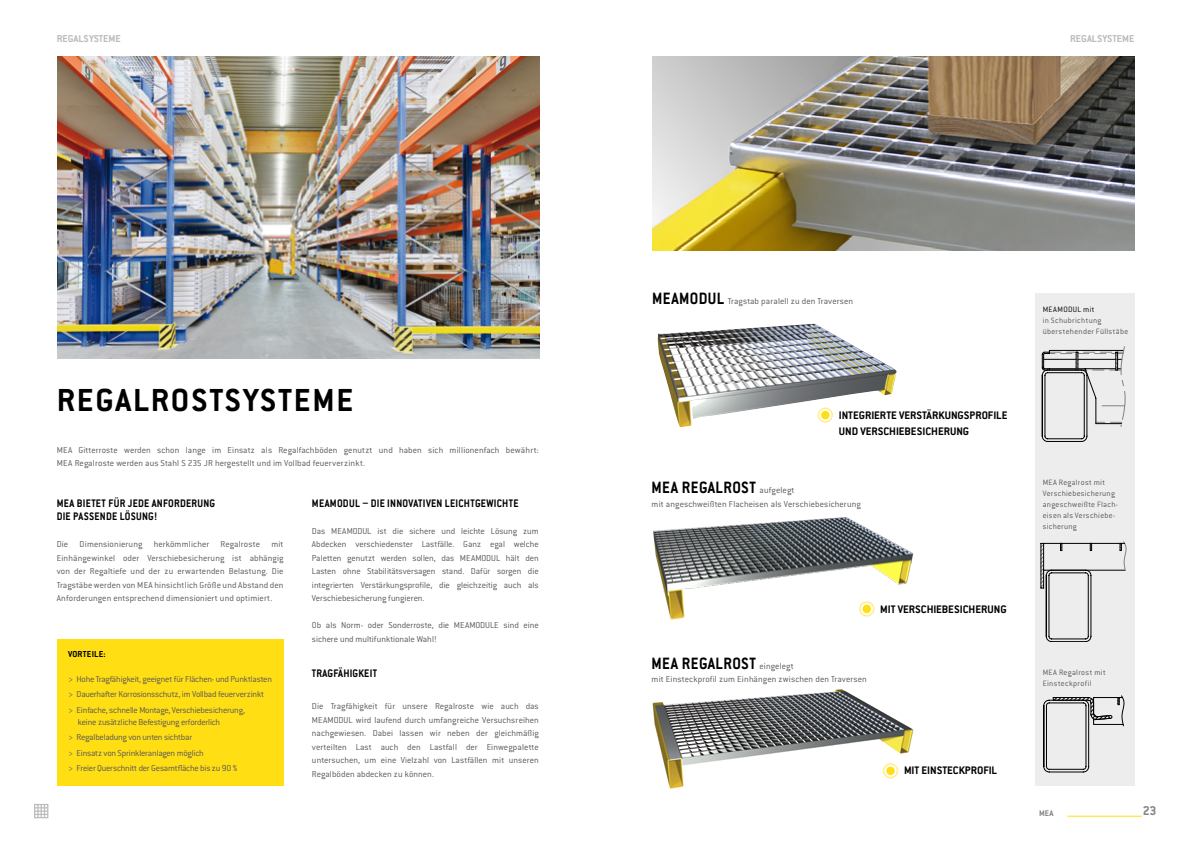
<style>
.page{position:relative;width:1191px;height:842px;background:#fff}
.page>*{position:absolute;margin:0;border:0;box-sizing:border-box;transform-origin:0 0}
.t1{font:700 35px "Conduit ITC Pro";letter-spacing:.05em;color:#000}
.t2{font:700 18px "Conduit ITC Pro";letter-spacing:.025em;color:#000;scale:.9 1}
.t3{font:700 14px "Conduit ITC Pro";color:#848687}
.t4{font:700 12px/13.5px "Conduit ITC Pro";letter-spacing:.01em;color:#000;scale:.9 1}
.t5{font:700 12px/16px "Conduit ITC Pro";letter-spacing:.01em;color:#000}
.t6{font:700 11px "Conduit ITC Pro";color:#bcbcbc}
.t7{font:300 9.5px/13.5px "Conduit ITC Pro";color:#575756;text-align:justify}
.t8{font:300 9.5px/15.3px "Conduit ITC Pro";letter-spacing:-.025em;color:#575756}
.t9{font:700 9.5px "Conduit ITC Pro";letter-spacing:.02em;color:#000}
.t10{font:700 9px "Conduit ITC Pro";color:#848687}
.t11{font:300 8.5px/11px "Conduit ITC Pro";letter-spacing:.035em;color:#575756}
.t12{font:300 8.5px "Conduit ITC Pro";letter-spacing:.04em;color:#000}
.s1{font-weight:700;font-size:18px;color:#000}
.s2{font-weight:300;font-size:9.5px;color:#575756}
</style>
<div class="page">
<hr style="left:1067px;top:816px;width:75px;height:1px;background:#ffde14">
<div style="left:1035px;top:293px;width:99px;height:492px;background:#ededed"></div>
<img style="left:657px;top:324px;width:240px;height:103px">
<img style="left:652px;top:689px;width:262px;height:100px">
<svg style="left:1042px;top:346px;width:84px;height:96px"></svg>
<svg style="left:1040px;top:541px;width:87px;height:101px"></svg>
<div style="left:57px;top:639px;width:226px;height:146px;background:#ffde14"></div>
<img style="left:57px;top:57px;width:482px;height:301px">
<div style="left:886px;top:767px;width:8px;height:8px;background:#ffde14;border-radius:50%"></div>
<div style="left:883px;top:763px;width:15px;height:15px;border:2px solid #ffde14;border-radius:50%"></div>
<div style="left:821px;top:411px;width:8px;height:8px;background:#ffde14;border-radius:50%"></div>
<div style="left:817px;top:407px;width:16px;height:16px;border:2px solid #ffde14;border-radius:50%"></div>
<img style="left:652px;top:57px;width:482px;height:193px">
<img style="left:653px;top:517px;width:261px;height:103px">
<svg style="left:1043px;top:695px;width:81px;height:77px"></svg>
<svg style="left:34px;top:804px;width:14px;height:14px"></svg>
<p class="t6" style="left:57px;top:32px;width:66px">REGALSYSTEME</p>
<p class="t6" style="left:1070px;top:32px;width:66px">REGALSYSTEME</p>
<h1 class="t1" style="left:57px;top:380px;width:298px">REGALROSTSYSTEME</h1>
<p class="t7" style="left:57px;top:443px;width:483px">MEA Gitterroste werden schon lange im Einsatz als Regalfachböden genutzt und haben sich millionenfach bewährt:<br>MEA Regalroste werden aus Stahl S 235 JR hergestellt und im Vollbad feuerverzinkt.</p>
<p class="t4" style="left:57px;top:496px;width:178px">MEA BIETET FÜR JEDE ANFORDERUNG<br>DIE PASSENDE LÖSUNG!</p>
<p class="t7" style="left:57px;top:538px;width:228px">Die Dimensionierung herkömmlicher Regalroste mit Einhängewinkel oder Verschiebesicherung ist abhängig von der Regaltiefe und der zu erwartenden Belastung. Die Tragstäbe werden von MEA hinsichtlich Größe und Abstand den Anforderungen entsprechend dimensioniert und optimiert.</p>
<p class="t9" style="left:68px;top:648px;width:39px">VORTEILE:</p>
<p class="t8" style="left:68px;top:671px;width:205px">&gt; Hohe Tragfähigkeit, geeignet für Flächen- und Punktlasten &gt; Dauerhafter Korrosionsschutz, im Vollbad feuerverzinkt<br>&gt; Einfache, schnelle Montage, Verschiebesicherung,</p>
<p class="t8" style="left:68px;top:714px;width:171px;text-indent:10px">keine zusätzliche Befestigung erforderlich<br>&gt; Regalbeladung von unten sichtbar<br>&gt; Einsatz von Sprinkleranlagen möglich<br>&gt; Freier Querschnitt der Gesamtfläche bis zu 90 %</p>
<p class="t4" style="left:312px;top:496px;width:231px">MEAMODUL – DIE INNOVATIVEN LEICHTGEWICHTE</p>
<p class="t7" style="left:312px;top:524px;width:228px">Das MEAMODUL ist die sichere und leichte Lösung zum Abdecken verschiedenster Lastfälle. Ganz egal welche Paletten genutzt werden sollen, das MEAMODUL hält den Lasten ohne Stabilitätsversagen stand. Dafür sorgen die integrierten Verstärkungsprofile, die gleichzeitig auch als Verschiebesicherung fungieren.</p>
<p class="t7" style="left:312px;top:619px;width:228px">Ob als Norm- oder Sonderroste, die MEAMODULE sind eine sichere und multifunktionale Wahl!</p>
<p class="t4" style="left:312px;top:667px;width:74px">TRAGFÄHIGKEIT</p>
<p class="t7" style="left:312px;top:700px;width:228px">Die Tragfähigkeit für unsere Regalroste wie auch das MEAMODUL wird laufend durch umfangreiche Versuchsreihen nachgewiesen. Dabei lassen wir neben der gleichmäßig verteilten Last auch den Lastfall der Einwegpalette untersuchen, um eine Vielzahl von Lastfällen mit unseren Regalböden abdecken zu können.</p>
<p class="t7" style="left:652px;top:295px;width:202px"><span class="s1">MEAMODUL</span> Tragstab paralell zu den Traversen</p>
<p class="t5" style="left:838px;top:407px;width:170px">INTEGRIERTE VERSTÄRKUNGSPROFILE<br>UND VERSCHIEBESICHERUNG</p>
<h2 class="t2" style="left:651px;top:477px;width:160px">MEA REGALROST <span class="s2">aufgelegt</span></h2>
<p class="t7" style="left:651px;top:497px;width:211px">mit angeschweißten Flacheisen als Verschiebesicherung</p>
<p class="t5" style="left:880px;top:601px;width:128px">MIT VERSCHIEBESICHERUNG</p>
<h2 class="t2" style="left:651px;top:653px;width:159px">MEA REGALROST <span class="s2">eingelegt</span></h2>
<p class="t7" style="left:651px;top:673px;width:217px">mit Einsteckprofil zum Einhängen zwischen den Traversen</p>
<p class="t5" style="left:904px;top:762px;width:95px">MIT EINSTECKPROFIL</p>
<p class="t12" style="left:1042px;top:304px;width:53px">MEAMODUL mit</p>
<p class="t11" style="left:1042px;top:315px;width:87px">in Schubrichtung überstehender Füllstäbe</p>
<p class="t11" style="left:1042px;top:477px;width:77px">MEA Regalrost mit<br>Verschiebesicherung angeschweißte Flach&shy;eisen als Verschiebe&shy;sicherung</p>
<p class="t11" style="left:1042px;top:667px;width:64px">MEA Regalrost mit<br>Einsteckprofil</p>
<p class="t10" style="left:1039px;top:808px;width:16px">MEA</p>
<h3 class="t3" style="left:1142px;top:802px;width:15px">23</h3>
</div>
